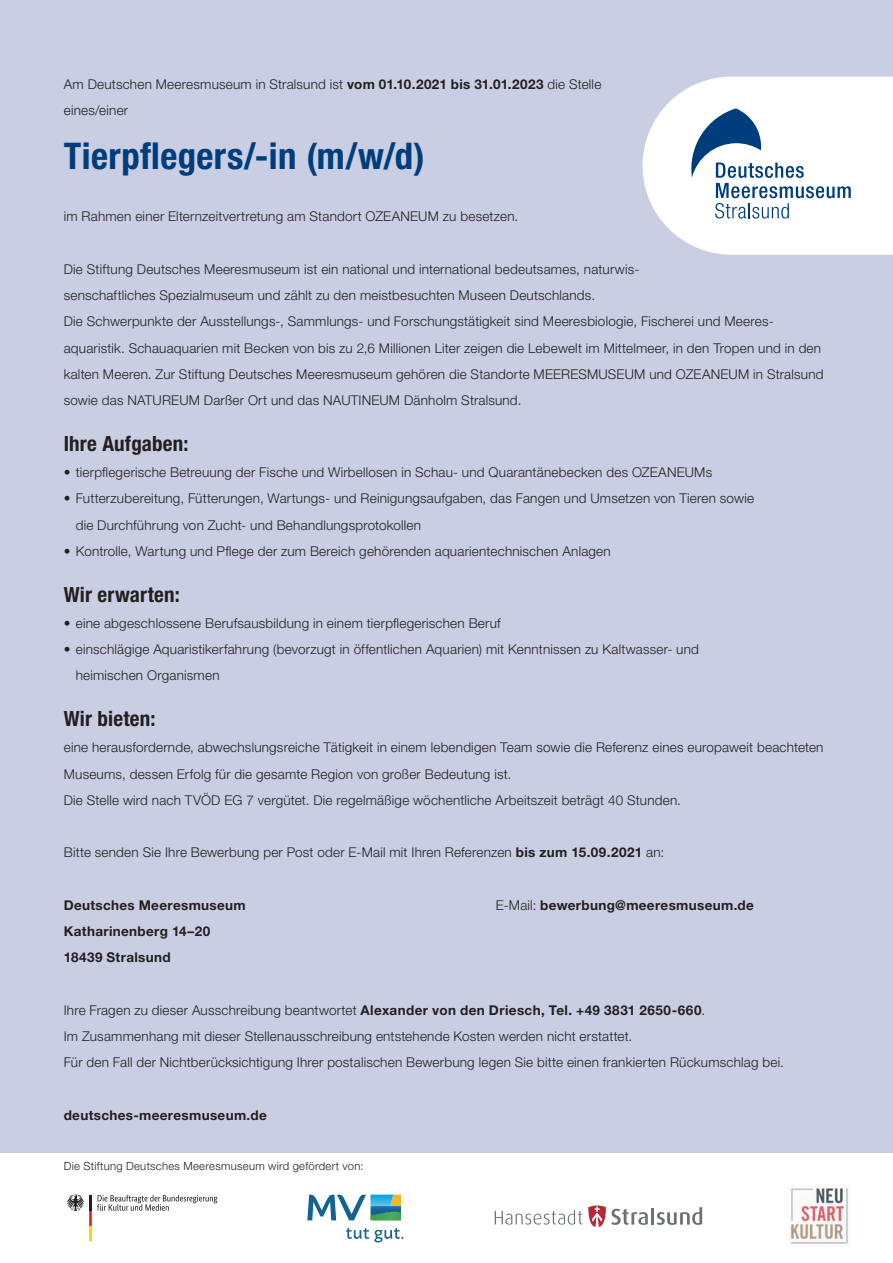
<style>
.page{position:relative;width:893px;height:1263px;background:#fff}
.page>*{position:absolute;margin:0;border:0;box-sizing:border-box;transform-origin:0 0}
.t1{font:700 condensed 36.75px "Helvetica Neue LT Pro";letter-spacing:.015em;color:#003d7d}
.t2{font:700 condensed 21px "Helvetica Neue LT Pro";letter-spacing:.01em;color:#231f20}
.t3{font:300 13.5px/26.2px "Helvetica Neue LT Pro";letter-spacing:.015em;color:#231f20}
.t4{font:700 13.5px/26.2px "Helvetica Neue LT Pro";letter-spacing:.025em;color:#231f20}
.t5{font:300 11.25px "Helvetica Neue LT Pro";letter-spacing:.03em;color:#231f20}
.s1{font-weight:700}
.s2{font-weight:300}
</style>
<div class="page">
<div style="left:0;top:0;width:893px;height:1152px;background:#c9cee2"></div>
<svg style="left:67px;top:1195px;width:150px;height:46px"></svg>
<hr style="left:89px;top:1195px;width:3px;height:16px;background:#231f20">
<img style="left:788px;top:1186px;width:62px;height:58px">
<svg style="left:588px;top:1206px;width:60px;height:21px"></svg>
<hr style="left:651px;top:1208px;width:3px;height:17px;background:#697374">
<svg style="left:657px;top:1207px;width:45px;height:18px"></svg>
<svg style="left:495px;top:1210px;width:87px;height:15px"></svg>
<svg style="left:346px;top:1228px;width:57px;height:14px"></svg>
<svg style="left:307px;top:1195px;width:94px;height:25px"></svg>
<svg style="left:642px;top:77px;width:251px;height:178px;background:#e6ebf2"></svg>
<p class="t3" style="left:64px;top:72px;width:539px">Am Deutschen Meeresmuseum in Stralsund ist <span class="s1">vom 01.10.2021 bis 31.01.2023</span> die Stelle eines/einer</p>
<h1 class="t1" style="left:64px;top:143px;width:363px">Tierpflegers/-in (m/w/d)</h1>
<p class="t3" style="left:64px;top:205px;width:456px">im Rahmen einer Elternzeitvertretung am Standort OZEANEUM zu besetzen.</p>
<p class="t3" style="left:64px;top:258px;width:761px">Die Stiftung Deutsches Meeresmuseum ist ein national und international bedeutsames, naturwis-<br>senschaftliches Spezialmuseum und zählt zu den meistbesuchten Museen Deutschlands.<br>Die Schwerpunkte der Ausstellungs-, Sammlungs- und Forschungstätigkeit sind Meeresbiologie, Fischerei und Meeres&shy;aquaristik. Schauaquarien mit Becken von bis zu 2,6 Millionen Liter zeigen die Lebewelt im Mittelmeer, in den Tropen und in den kalten Meeren. Zur Stiftung Deutsches Meeresmuseum gehören die Standorte MEERESMUSEUM und OZEANEUM in Stralsund sowie das NATUREUM Darßer Ort und das NAUTINEUM Dänholm Stralsund.</p>
<h2 class="t2" style="left:64px;top:436px;width:126px">Ihre Aufgaben:</h2>
<p class="t3" style="left:64px;top:461px;width:650px">• tierpflegerische Betreuung der Fische und Wirbellosen in Schau- und Quarantänebecken des OZEANEUMs</p>
<p class="t3" style="left:76px;top:487px;width:680px;text-indent:-12px">• Futterzubereitung, Fütterungen, Wartungs- und Reinigungsaufgaben, das Fangen und Umsetzen von Tieren sowie die Durchführung von Zucht- und Behandlungsprotokollen</p>
<p class="t3" style="left:64px;top:540px;width:549px">• Kontrolle, Wartung und Pflege der zum Bereich gehörenden aquarientechnischen Anlagen</p>
<h2 class="t2" style="left:64px;top:587px;width:118px">Wir erwarten:</h2>
<p class="t3" style="left:64px;top:612px;width:438px">• eine abgeschlossene Berufsausbildung in einem tierpflegerischen Beruf</p>
<p class="t3" style="left:76px;top:638px;width:625px;text-indent:-12px">• einschlägige Aquaristikerfahrung (bevorzugt in öffentlichen Aquarien) mit Kenntnissen zu Kaltwasser- und heimischen Organismen</p>
<h2 class="t2" style="left:64px;top:711px;width:93px">Wir bieten:</h2>
<p class="t3" style="left:64px;top:736px;width:761px">eine herausfordernde, abwechslungsreiche Tätigkeit in einem lebendigen Team sowie die Referenz eines europaweit beachteten<br>Museums, dessen Erfolg für die gesamte Region von großer Bedeutung ist.<br>Die Stelle wird nach TVÖD EG 7 vergütet. Die regelmäßige wöchentliche Arbeitszeit beträgt 40 Stunden.</p>
<p class="t3" style="left:64px;top:841px;width:602px">Bitte senden Sie Ihre Bewerbung per Post oder E-Mail mit Ihren Referenzen <span class="s1">bis zum 15.09.2021</span> an:</p>
<p class="t4" style="left:64px;top:894px;width:184px">Deutsches Meeresmuseum</p>
<p class="t4" style="left:496px;top:894px;width:260px"><span class="s2">E-Mail:</span> bewerbung@meeresmuseum.de</p>
<p class="t4" style="left:64px;top:920px;width:148px">Katharinenberg 14–20<br>18439 Stralsund</p>
<p class="t3" style="left:64px;top:999px;width:721px">Ihre Fragen zu dieser Ausschreibung beantwortet <span class="s1">Alexander von den Driesch, Tel. +49 3831 2650-660</span>.<br>Im Zusammenhang mit dieser Stellenausschreibung entstehende Kosten werden nicht erstattet.<br>Für den Fall der Nichtberücksichtigung Ihrer postalischen Bewerbung legen Sie bitte einen frankierten Rückumschlag bei.</p>
<p class="t4" style="left:64px;top:1104px;width:205px">deutsches-meeresmuseum.de</p>
<p class="t5" style="left:64px;top:1162px;width:301px">Die Stiftung Deutsches Meeresmuseum wird gefördert von:</p>
</div>
